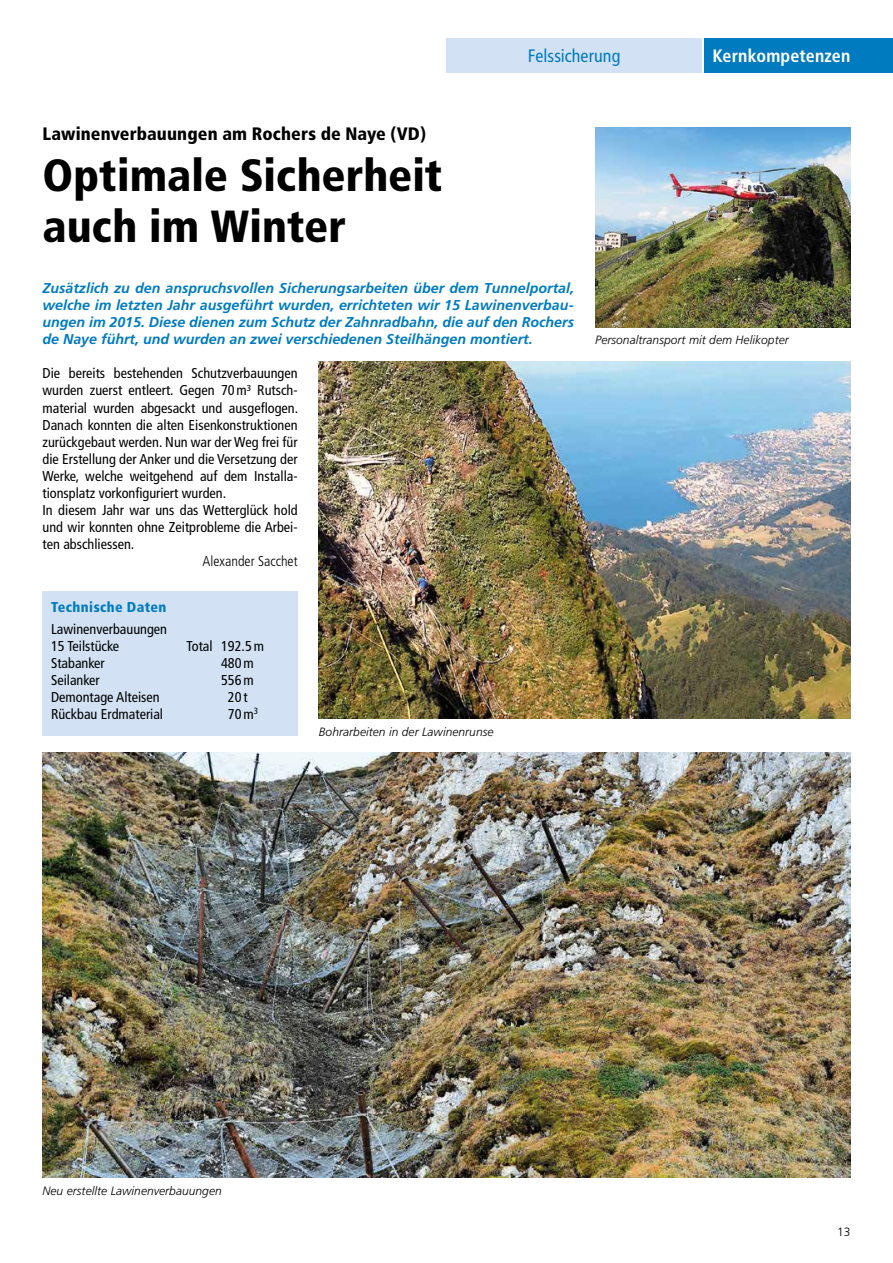
<style>
.page{position:relative;width:893px;height:1263px;background:#fff}
.page>*{position:absolute;margin:0;border:0;box-sizing:border-box;transform-origin:0 0}
.t1{font:900 condensed 45px/51px "Frutiger";color:#000}
.t2{font:900 condensed 18px "Frutiger";letter-spacing:.005em;color:#000}
.t3{font:700 condensed 18px "Frutiger";letter-spacing:.01em;color:#fff}
.t4{font:condensed 18px "Frutiger";letter-spacing:.005em;color:#007bc0}
.t5{font:condensed 14.25px/17px "Frutiger";color:#000}
.t6{font:italic 700 14.25px/17px "Frutiger";color:#007bc0;text-align:justify}
.t7{font:300 condensed 14.25px "Frutiger";color:#000}
.t8{font:900 condensed 14.25px "Frutiger";letter-spacing:.03em;color:#007bc0}
.t9{font:italic 300 12px "Frutiger";letter-spacing:.005em;color:#000}
.t10{font:300 12px "Frutiger";color:#000}
</style>
<div class="page">
<div style="left:446px;top:38px;width:256px;height:34px;background:#d2e2f4"></div>
<div style="left:704px;top:38px;width:189px;height:34px;background:#007bc0"></div>
<div style="left:43px;top:591px;width:255px;height:145px;background:#d2e2f4"></div>
<img style="left:595px;top:128px;width:255px;height:199px">
<img style="left:43px;top:753px;width:807px;height:425px">
<img style="left:319px;top:361px;width:531px;height:358px">
<p class="t2" style="left:43px;top:123px;width:385px">Lawinenverbauungen am Rochers de Naye (VD)</p>
<h1 class="t1" style="left:43px;top:150px;width:401px">Optimale Sicherheit auch im Winter</h1>
<p class="t4" style="left:528px;top:45px;width:94px">Felssicherung</p>
<p class="t3" style="left:713px;top:45px;width:139px">Kernkompetenzen</p>
<p class="t6" style="left:43px;top:280px;width:533px">Zusätzlich zu den anspruchsvollen Sicherungsarbeiten über dem Tunnelportal, welche im letzten Jahr ausgeführt wurden, errichteten wir 15 Lawinenverbau&shy;ungen im 2015. Diese dienen zum Schutz der Zahnradbahn, die auf den Rochers de Naye führt, und wurden an zwei verschiedenen Steilhängen montiert.</p>
<p class="t5" style="left:43px;top:365px;width:257px">Die bereits bestehenden Schutzverbauungen wurden zuerst entleert. Gegen 70m³ Rutsch&shy;material wurden abgesackt und ausgeflogen.<br>Danach konnten die alten Eisenkonstruktionen zurückgebaut werden. Nun war der Weg frei für die Erstellung der Anker und die Versetzung der Werke, welche weitgehend auf dem Installa&shy;tionsplatz vorkonfiguriert wurden.<br>In diesem Jahr war uns das Wetterglück hold und wir konnten ohne Zeitprobleme die Arbei&shy;ten abschliessen.</p>
<p class="t7" style="left:203px;top:553px;width:96px">Alexander Sacchet</p>
<p class="t8" style="left:51px;top:598px;width:117px">Technische Daten</p>
<p class="t5" style="left:51px;top:620px;width:118px">Lawinenverbauungen<br>15 Teilstücke</p>
<p class="t5" style="left:187px;top:637px;width:79px">Total 192.5m</p>
<p class="t5" style="left:51px;top:654px;width:55px">Stabanker</p>
<p class="t5" style="left:221px;top:654px;width:34px">480m</p>
<p class="t5" style="left:51px;top:671px;width:50px">Seilanker</p>
<p class="t5" style="left:221px;top:671px;width:34px">556m</p>
<p class="t5" style="left:51px;top:688px;width:110px">Demontage Alteisen</p>
<p class="t5" style="left:228px;top:688px;width:21px">20t</p>
<p class="t5" style="left:51px;top:705px;width:114px">Rückbau Erdmaterial</p>
<p class="t5" style="left:228px;top:705px;width:32px">70m<sup>3</sup></p>
<p class="t9" style="left:319px;top:725px;width:176px">Bohrarbeiten in der Lawinenrunse</p>
<p class="t9" style="left:595px;top:333px;width:195px">Personaltransport mit dem Helikopter</p>
<p class="t9" style="left:43px;top:1184px;width:181px">Neu erstellte Lawinenverbauungen</p>
<p class="t10" style="left:837px;top:1225px;width:15px">13</p>
</div>
